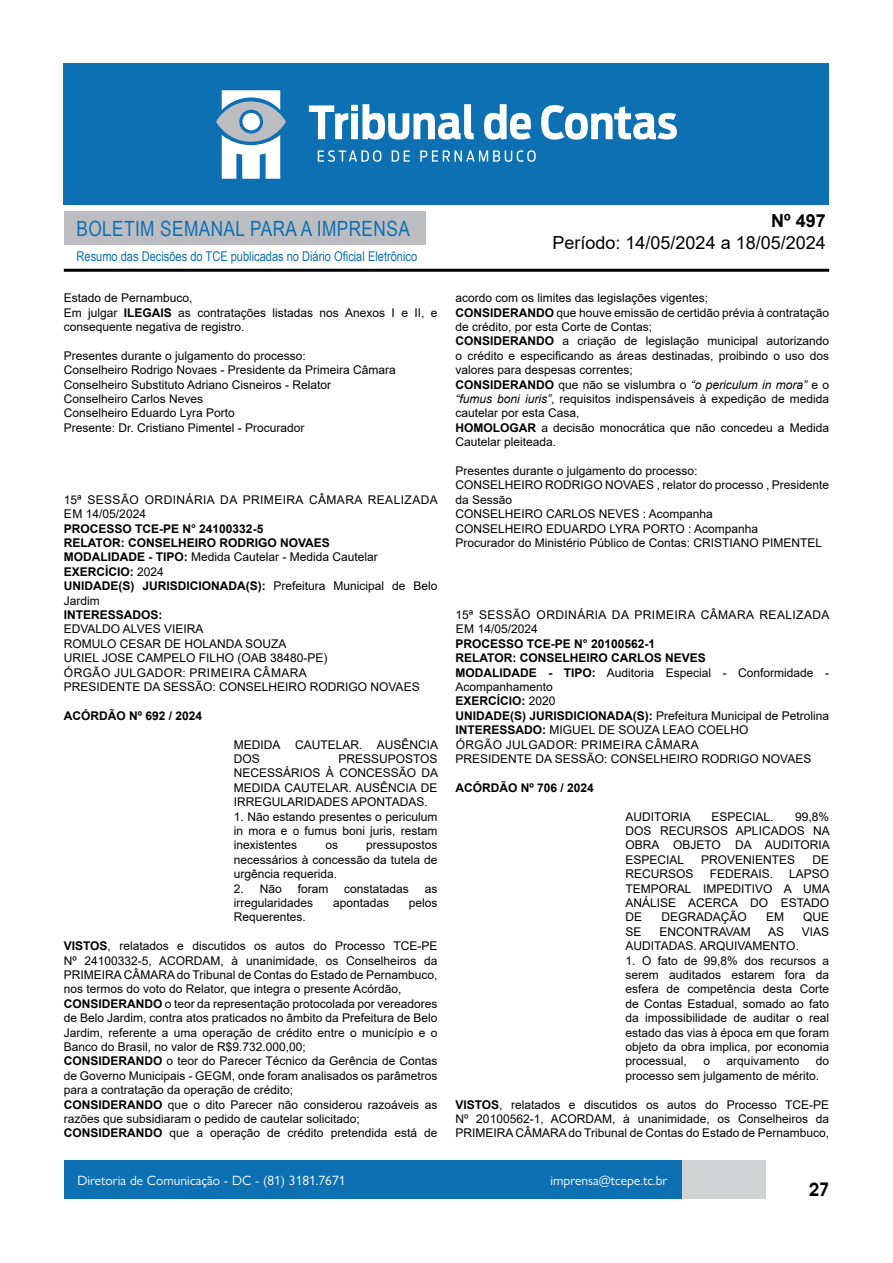
<style>
.page{position:relative;width:893px;height:1263px;background:#fff}
.page>*{position:absolute;margin:0;border:0;box-sizing:border-box;transform-origin:0 0}
.t1{font:21px "Arial Narrow";letter-spacing:.02em;color:#0d70b3}
.t2{font:18px "Arial";color:#000}
.t3{font:700 18px "Arial";color:#000}
.t4{font:600 18px "Avant Garde";color:#000}
.t5{font:13.5px "Gill Sans Nova";color:#fff}
.t6{font:13.5px "Arial Narrow";color:#0d70b3}
.t7{font:12px/14.4px "Arial";color:#000;text-align:justify}
.t8{font:700 12px "Arial";color:#000}
.t9{font:12px/14.4px "Arial";letter-spacing:.035em;color:#000}
.s1{font-weight:700}
.s2{font-weight:400}
.s3{font-style:italic}
</style>
<div class="page">
<div style="left:148px;top:1160px;width:617px;height:39px;background:#d1d2d4"></div>
<div style="left:64px;top:211px;width:361px;height:33px;background:#bcbdc0"></div>
<hr style="left:64px;top:269px;width:765px;height:3px;background:#000">
<div style="left:64px;top:64px;width:765px;height:141px;background:#0d70b3"></div>
<svg style="left:309px;top:104px;width:165px;height:36px"></svg>
<svg style="left:484px;top:104px;width:47px;height:36px"></svg>
<svg style="left:541px;top:105px;width:136px;height:35px"></svg>
<svg style="left:318px;top:150px;width:63px;height:12px"></svg>
<svg style="left:392px;top:150px;width:18px;height:12px"></svg>
<svg style="left:420px;top:150px;width:116px;height:12px"></svg>
<svg style="left:216px;top:90px;width:70px;height:89px"></svg>
<div style="left:64px;top:1160px;width:617px;height:39px;background:#0d70b3"></div>
<h1 class="t1" style="left:77px;top:213px;width:335px">BOLETIM SEMANAL PARA A IMPRENSA</h1>
<p class="t6" style="left:77px;top:246px;width:342px">Resumo das Decisões do TCE publicadas no Diário Oficial Eletrônico</p>
<p class="t7" style="left:64px;top:291px;width:130px">Estado de Pernambuco,</p>
<p class="t7" style="left:64px;top:305px;width:375px">Em julgar <span class="s1">ILEGAIS</span> as contratações listadas nos Anexos I e II, e consequente negativa de registro.</p>
<p class="t7" style="left:64px;top:348px;width:244px">Presentes durante o julgamento do processo:</p>
<p class="t7" style="left:64px;top:363px;width:334px">Conselheiro Rodrigo Novaes - Presidente da Primeira Câmara</p>
<p class="t7" style="left:64px;top:377px;width:269px">Conselheiro Substituto Adriano Cisneiros - Relator</p>
<p class="t7" style="left:64px;top:391px;width:141px">Conselheiro Carlos Neves</p>
<p class="t7" style="left:64px;top:406px;width:172px">Conselheiro Eduardo Lyra Porto</p>
<p class="t7" style="left:64px;top:420px;width:242px">Presente: Dr. Cristiano Pimentel - Procurador</p>
<p class="t9" style="left:64px;top:492px;width:376px">15ª SESSÃO ORDINÁRIA DA PRIMEIRA CÂMARA REALIZADA<br>EM 14/05/2024</p>
<p class="t8" style="left:64px;top:520px;width:201px">PROCESSO TCE-PE N° 24100332-5</p>
<p class="t8" style="left:64px;top:534px;width:268px">RELATOR: CONSELHEIRO RODRIGO NOVAES</p>
<p class="t7" style="left:64px;top:550px;width:316px"><span class="s1">MODALIDADE - TIPO:</span> Medida Cautelar - Medida Cautelar</p>
<p class="t8" style="left:64px;top:563px;width:102px">EXERCÍCIO: <span class="s2">2024</span></p>
<p class="t7" style="left:64px;top:579px;width:375px"><span class="s1">UNIDADE(S) JURISDICIONADA(S):</span> Prefeitura Municipal de Belo<br>Jardim</p>
<p class="t8" style="left:64px;top:606px;width:100px">INTERESSADOS:</p>
<p class="t7" style="left:64px;top:622px;width:141px">EDVALDO ALVES VIEIRA</p>
<p class="t7" style="left:64px;top:636px;width:224px">ROMULO CESAR DE HOLANDA SOUZA</p>
<p class="t7" style="left:64px;top:651px;width:265px">URIEL JOSE CAMPELO FILHO (OAB 38480-PE)</p>
<p class="t9" style="left:64px;top:665px;width:244px">ÓRGÃO JULGADOR: PRIMEIRA CÂMARA</p>
<p class="t7" style="left:64px;top:679px;width:357px">PRESIDENTE DA SESSÃO: CONSELHEIRO RODRIGO NOVAES</p>
<p class="t8" style="left:64px;top:707px;width:140px">ACÓRDÃO Nº 692 / 2024</p>
<p class="t7" style="left:234px;top:737px;width:206px">MEDIDA CAUTELAR. AUSÊNCIA<br>DOS</p>
<p class="t7" style="left:234px;top:751px;width:206px;text-indent:104px">PRESSUPOSTOS NECESSÁRIOS À CONCESSÃO DA MEDIDA CAUTELAR. AUSÊNCIA DE IRREGULARIDADES APONTADAS.</p>
<p class="t7" style="left:234px;top:809px;width:205px">1. Não estando presentes o periculum in mora e o fumus boni juris, restam inexistentes</p>
<p class="t7" style="left:234px;top:838px;width:205px;text-indent:132px">pressupostos necessários à concessão da tutela de urgência requerida.</p>
<p class="t7" style="left:234px;top:881px;width:49px">2. Não</p>
<p class="t7" style="left:298px;top:881px;width:32px">foram</p>
<p class="t7" style="left:344px;top:881px;width:66px">constatadas</p>
<p class="t7" style="left:425px;top:881px;width:14px">as</p>
<p class="t7" style="left:234px;top:895px;width:81px">irregularidades</p>
<p class="t7" style="left:333px;top:895px;width:58px">apontadas</p>
<p class="t7" style="left:409px;top:895px;width:30px">pelos</p>
<p class="t7" style="left:234px;top:910px;width:74px">Requerentes.</p>
<p class="t7" style="left:64px;top:939px;width:375px"><span class="s1">VISTOS</span>, relatados e discutidos os autos do Processo TCE-PE Nº 24100332-5, ACORDAM, à unanimidade, os Conselheiros da PRIMEIRA CÂMARA do Tribunal de Contas do Estado de Pernambuco, nos termos do voto do Relator, que integra o presente Acórdão,</p>
<p class="t7" style="left:64px;top:996px;width:375px"><span class="s1">CONSIDERANDO</span> o teor da representação protocolada por vereadores de Belo Jardim, contra atos praticados no âmbito da Prefeitura de Belo Jardim, referente a uma operação de crédito entre o município e o Banco do Brasil, no valor de R$9.732.000,00;</p>
<p class="t7" style="left:64px;top:1054px;width:375px"><span class="s1">CONSIDERANDO</span> o teor do Parecer Técnico da Gerência de Contas de Governo Municipais - GEGM, onde foram analisados os parâmetros para a contratação da operação de crédito;</p>
<p class="t7" style="left:64px;top:1097px;width:375px"><span class="s1">CONSIDERANDO</span> que o dito Parecer não considerou razoáveis as razões que subsidiaram o pedido de cautelar solicitado;</p>
<p class="t7" style="left:64px;top:1126px;width:375px"><span class="s1">CONSIDERANDO</span> que a operação de crédito pretendida está de</p>
<p class="t7" style="left:325px;top:838px;width:14px">os</p>
<h2 class="t3" style="left:771px;top:208px;width:56px">Nº 497</h2>
<h2 class="t2" style="left:552px;top:230px;width:275px">Período: 14/05/2024 a 18/05/2024</h2>
<p class="t7" style="left:455px;top:291px;width:254px">acordo com os limites das legislações vigentes;</p>
<p class="t7" style="left:455px;top:305px;width:375px"><span class="s1">CONSIDERANDO</span> que houve emissão de certidão prévia à contratação de crédito, por esta Corte de Contas;</p>
<p class="t7" style="left:455px;top:334px;width:375px"><span class="s1">CONSIDERANDO</span> a criação de legislação municipal autorizando o crédito e especificando as áreas destinadas, proibindo o uso dos valores para despesas correntes;</p>
<p class="t7" style="left:455px;top:377px;width:375px"><span class="s1">CONSIDERANDO</span> que não se vislumbra o <span class="s3">“o periculum in mora”</span> e o <span class="s3">“fumus boni iuris”</span>, requisitos indispensáveis à expedição de medida cautelar por esta Casa,</p>
<p class="t7" style="left:455px;top:420px;width:375px"><span class="s1">HOMOLOGAR</span> a decisão monocrática que não concedeu a Medida<br>Cautelar pleiteada.</p>
<p class="t7" style="left:455px;top:463px;width:244px">Presentes durante o julgamento do processo:</p>
<p class="t7" style="left:455px;top:478px;width:375px">CONSELHEIRO RODRIGO NOVAES , relator do processo , Presidente da Sessão</p>
<p class="t7" style="left:455px;top:507px;width:259px">CONSELHEIRO CARLOS NEVES : Acompanha</p>
<p class="t7" style="left:455px;top:521px;width:304px">CONSELHEIRO EDUARDO LYRA PORTO : Acompanha</p>
<p class="t7" style="left:455px;top:535px;width:368px">Procurador do Ministério Público de Contas: CRISTIANO PIMENTEL</p>
<p class="t9" style="left:455px;top:607px;width:376px">15ª SESSÃO ORDINÁRIA DA PRIMEIRA CÂMARA REALIZADA<br>EM 14/05/2024</p>
<p class="t8" style="left:455px;top:635px;width:201px">PROCESSO TCE-PE N° 20100562-1</p>
<p class="t8" style="left:455px;top:649px;width:252px">RELATOR: CONSELHEIRO CARLOS NEVES</p>
<p class="t7" style="left:455px;top:665px;width:375px"><span class="s1">MODALIDADE - TIPO:</span> Auditoria Especial - Conformidade -<br>Acompanhamento</p>
<p class="t8" style="left:455px;top:693px;width:102px">EXERCÍCIO: <span class="s2">2020</span></p>
<p class="t7" style="left:455px;top:708px;width:375px"><span class="s1">UNIDADE(S) JURISDICIONADA(S):</span> Prefeitura Municipal de Petrolina</p>
<p class="t7" style="left:455px;top:723px;width:294px"><span class="s1">INTERESSADO:</span> MIGUEL DE SOUZA LEAO COELHO</p>
<p class="t9" style="left:456px;top:737px;width:244px">ÓRGÃO JULGADOR: PRIMEIRA CÂMARA</p>
<p class="t7" style="left:455px;top:751px;width:357px">PRESIDENTE DA SESSÃO: CONSELHEIRO RODRIGO NOVAES</p>
<p class="t8" style="left:455px;top:779px;width:140px">ACÓRDÃO Nº 706 / 2024</p>
<p class="t7" style="left:626px;top:809px;width:67px">AUDITORIA</p>
<p class="t7" style="left:712px;top:809px;width:64px">ESPECIAL.</p>
<p class="t7" style="left:626px;top:809px;width:206px;text-indent:170px">99,8% DOS RECURSOS APLICADOS NA OBRA OBJETO DA AUDITORIA ESPECIAL</p>
<p class="t7" style="left:701px;top:852px;width:96px">PROVENIENTES</p>
<p class="t7" style="left:812px;top:852px;width:18px">DE</p>
<p class="t7" style="left:626px;top:867px;width:206px;text-indent:164px">LAPSO TEMPORAL IMPEDITIVO A UMA ANÁLISE ACERCA DO ESTADO DE</p>
<p class="t7" style="left:626px;top:867px;width:70px">RECURSOS</p>
<p class="t7" style="left:710px;top:867px;width:65px">FEDERAIS.</p>
<p class="t7" style="left:661px;top:910px;width:87px">DEGRADAÇÃO</p>
<p class="t7" style="left:766px;top:910px;width:19px">EM</p>
<p class="t7" style="left:803px;top:910px;width:28px">QUE</p>
<p class="t7" style="left:626px;top:924px;width:18px">SE</p>
<p class="t7" style="left:659px;top:924px;width:93px">ENCONTRAVAM</p>
<p class="t7" style="left:768px;top:924px;width:18px">AS</p>
<p class="t7" style="left:802px;top:924px;width:29px">VIAS</p>
<p class="t7" style="left:626px;top:939px;width:175px">AUDITADAS. ARQUIVAMENTO.</p>
<p class="t7" style="left:626px;top:953px;width:205px">1. O fato de 99,8% dos recursos a serem auditados estarem fora da esfera de competência desta Corte de Contas Estadual, somado ao fato da impossibilidade de auditar o real estado das vias à época em que foram objeto da obra implica, por economia processual,</p>
<p class="t7" style="left:626px;top:1054px;width:205px;text-indent:190px">do processo sem julgamento de mérito.</p>
<p class="t7" style="left:455px;top:1097px;width:375px"><span class="s1">VISTOS</span>, relatados e discutidos os autos do Processo TCE-PE Nº 20100562-1, ACORDAM, à unanimidade, os Conselheiros da PRIMEIRA CÂMARA do Tribunal de Contas do Estado de Pernambuco,</p>
<p class="t7" style="left:703px;top:1054px;width:8px">o</p>
<p class="t7" style="left:727px;top:1054px;width:74px">arquivamento</p>
<p class="t5" style="left:77px;top:1172px;width:270px">Diretoria de Comunicação - DC - (81) 3181.7671</p>
<p class="t5" style="left:550px;top:1172px;width:119px">imprensa@tcepe.tc.br</p>
<h2 class="t4" style="left:809px;top:1177px;width:22px">27</h2>
</div>
